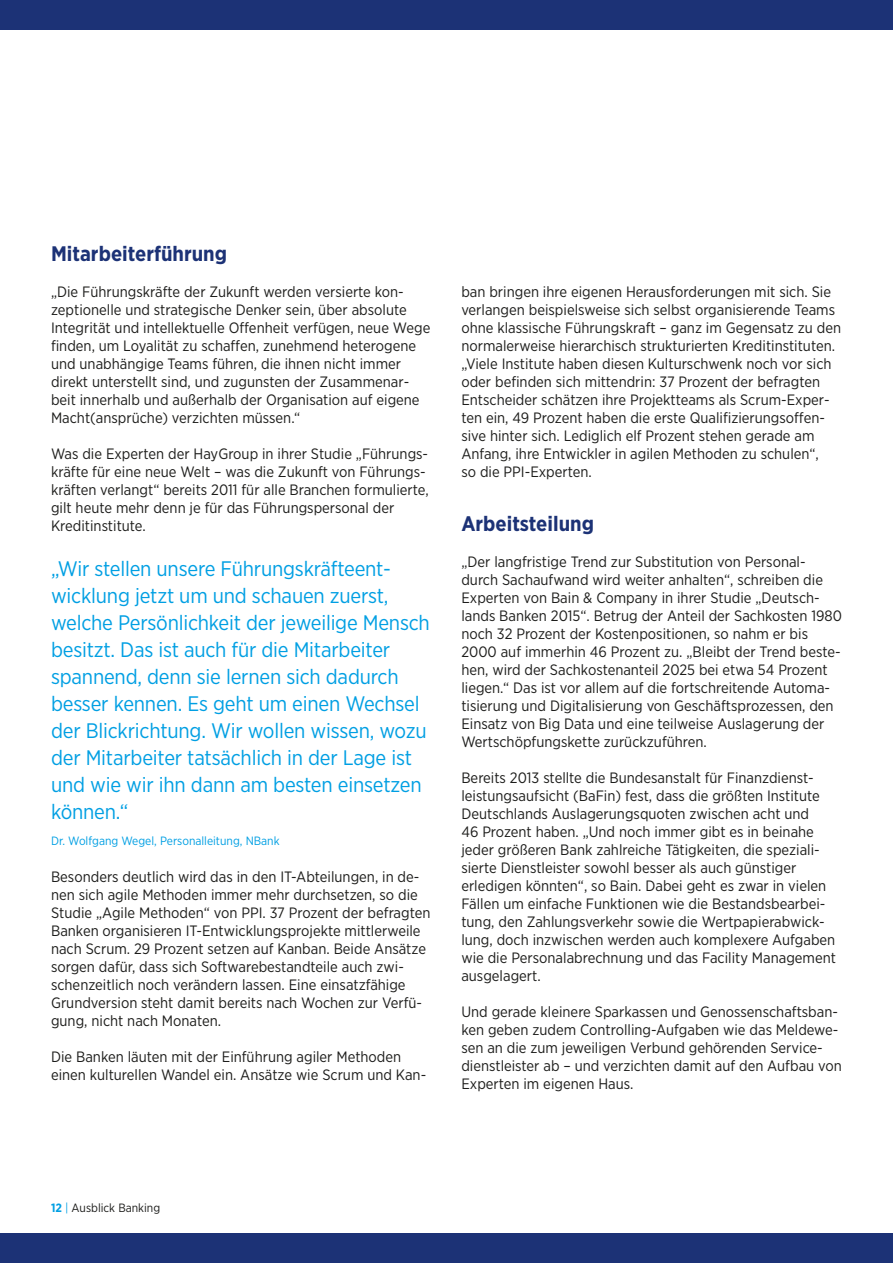
<style>
.page{position:relative;width:893px;height:1263px;background:#fff}
.page>*{position:absolute;margin:0;border:0;box-sizing:border-box;transform-origin:0 0}
.t1{font:21px/27px "Gotham Narrow";letter-spacing:-.01em;color:#009fe3}
.t2{font:700 21px "Gotham Narrow";color:#1c3276}
.t3{font:15px/18px "Gotham Narrow";color:#1d1d1b}
.t4{font:12px "Gotham Narrow";color:#009fe3}
.t5{font:12px "Gotham Narrow";color:#1d1d1b}
.s1{font-weight:700;color:#009fe3}
.s2{color:#009fe3}
</style>
<div class="page">
<div style="left:0;top:0;width:893px;height:30px;background:#1c3276"></div>
<div style="left:0;top:1233px;width:893px;height:30px;background:#1c3276"></div>
<h1 class="t2" style="left:51px;top:240px;width:178px">Mitarbeiterführung</h1>
<p class="t3" style="left:51px;top:282px;width:381px">„Die Führungskräfte der Zukunft werden versierte kon&shy;zeptionelle und strategische Denker sein, über absolute Integrität und intellektuelle Offenheit verfügen, neue Wege finden, um Loyalität zu schaffen, zunehmend heterogene und unabhängige Teams führen, die ihnen nicht immer direkt unterstellt sind, und zugunsten der Zusammenar&shy;beit innerhalb und außerhalb der Organisation auf eigene Macht(ansprüche) verzichten müssen.“</p>
<p class="t3" style="left:51px;top:444px;width:379px">Was die Experten der HayGroup in ihrer Studie „Führungs&shy;kräfte für eine neue Welt – was die Zukunft von Führungs&shy;kräften verlangt“ bereits 2011 für alle Branchen formulierte, gilt heute mehr denn je für das Führungspersonal der Kreditinstitute.</p>
<p class="t1" style="left:51px;top:555px;width:380px">„Wir stellen unsere Führungskräfteent&shy;wicklung jetzt um und schauen zuerst, welche Persönlichkeit der jeweilige Mensch besitzt. Das ist auch für die Mitarbeiter spannend, denn sie lernen sich dadurch besser kennen. Es geht um einen Wechsel der Blickrichtung. Wir wollen wissen, wozu der Mitarbeiter tatsächlich in der Lage ist und wie wir ihn dann am besten einsetzen können.“</p>
<p class="t4" style="left:51px;top:833px;width:230px">Dr. Wolfgang Wegel, Personalleitung, NBank</p>
<p class="t3" style="left:51px;top:867px;width:381px">Besonders deutlich wird das in den IT-Abteilungen, in de&shy;nen sich agile Methoden immer mehr durchsetzen, so die Studie „Agile Methoden“ von PPI. 37 Prozent der befragten Banken organisieren IT-Entwicklungsprojekte mittlerweile nach Scrum. 29 Prozent setzen auf Kanban. Beide Ansätze sorgen dafür, dass sich Softwarebestandteile auch zwi&shy;schenzeitlich noch verändern lassen. Eine einsatzfähige Grundversion steht damit bereits nach Wochen zur Verfü&shy;gung, nicht nach Monaten.</p>
<p class="t3" style="left:51px;top:1047px;width:377px">Die Banken läuten mit der Einführung agiler Methoden einen kulturellen Wandel ein. Ansätze wie Scrum und Kan-</p>
<p class="t3" style="left:461px;top:282px;width:381px">ban bringen ihre eigenen Herausforderungen mit sich. Sie verlangen beispielsweise sich selbst organisierende Teams ohne klassische Führungskraft – ganz im Gegensatz zu den normalerweise hierarchisch strukturierten Kreditinstituten. „Viele Institute haben diesen Kulturschwenk noch vor sich oder befinden sich mittendrin: 37 Prozent der befragten Entscheider schätzen ihre Projektteams als Scrum-Exper&shy;ten ein, 49 Prozent haben die erste Qualifizierungsoffen&shy;sive hinter sich. Lediglich elf Prozent stehen gerade am Anfang, ihre Entwickler in agilen Methoden zu schulen“,<br>so die PPI-Experten.</p>
<h1 class="t2" style="left:461px;top:510px;width:134px">Arbeitsteilung</h1>
<p class="t3" style="left:461px;top:552px;width:382px">„Der langfristige Trend zur Substitution von Personal&shy;durch Sachaufwand wird weiter anhalten“, schreiben die Experten von Bain &amp; Company in ihrer Studie „Deutsch&shy;lands Banken 2015“. Betrug der Anteil der Sachkosten 1980 noch 32 Prozent der Kostenpositionen, so nahm er bis 2000 auf immerhin 46 Prozent zu. „Bleibt der Trend beste&shy;hen, wird der Sachkostenanteil 2025 bei etwa 54 Prozent liegen.“ Das ist vor allem auf die fortschreitende Automa&shy;tisierung und Digitalisierung von Geschäftsprozessen, den Einsatz von Big Data und eine teilweise Auslagerung der Wertschöpfungskette zurückzuführen.</p>
<p class="t3" style="left:461px;top:768px;width:376px">Bereits 2013 stellte die Bundesanstalt für Finanzdienst&shy;leistungsaufsicht (BaFin) fest, dass die größten Institute Deutschlands Auslagerungsquoten zwischen acht und<br>46 Prozent haben. „Und noch immer gibt es in beinahe jeder größeren Bank zahlreiche Tätigkeiten, die speziali&shy;sierte Dienstleister sowohl besser als auch günstiger erledigen könnten“, so Bain. Dabei geht es zwar in vielen Fällen um einfache Funktionen wie die Bestandsbearbei&shy;tung, den Zahlungsverkehr sowie die Wertpapierabwick&shy;lung, doch inzwischen werden auch komplexere Aufgaben wie die Personalabrechnung und das Facility Management ausgelagert.</p>
<p class="t3" style="left:461px;top:1002px;width:382px">Und gerade kleinere Sparkassen und Genossenschaftsban&shy;ken geben zudem Controlling-Aufgaben wie das Meldewe&shy;sen an die zum jeweiligen Verbund gehörenden Service&shy;dienstleister ab – und verzichten damit auf den Aufbau von Experten im eigenen Haus.</p>
<p class="t5" style="left:51px;top:1200px;width:111px"><span class="s1">12</span> <span class="s2">|</span> Ausblick Banking</p>
</div>
